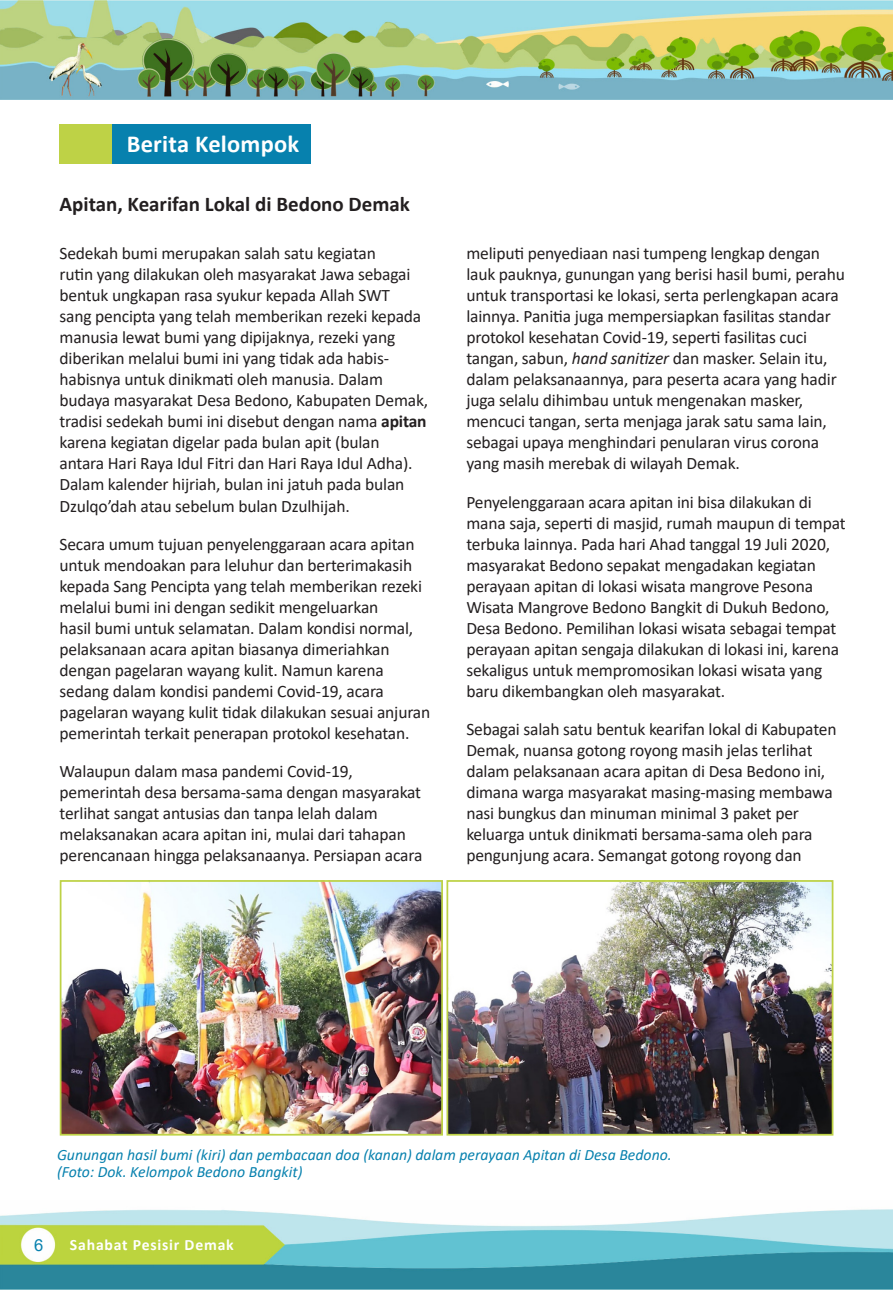
<style>
.page{position:relative;width:893px;height:1290px;background:#fff}
.page>*{position:absolute;margin:0;border:0;box-sizing:border-box;transform-origin:0 0}
.Teks_isi{font:700 24.5px "Calibri";letter-spacing:.01em;color:#fff}
.Teks_isi-2{font:700 21px "Calibri";color:#231f20}
.Teks_isi-3{font:17.5px/21px "Calibri";letter-spacing:-.01em;color:#231f20}
.t1{font:16.62px "Arial";color:#0781ae}
.Gambar{font:italic 15.75px/17.5px "Calibri";color:#0781ae}
.t2{font:700 15.75px "Calibri";letter-spacing:.05em;color:#fff}
.s1{font-weight:700}
.s2{font-style:italic}
</style>
<div class="page">
<img style="left:0;top:0;width:893px;height:100px">
<img style="left:0;top:1209px;width:893px;height:81px">
<div style="left:112px;top:124px;width:199px;height:40px;background:#0781ae"></div>
<div style="left:60px;top:124px;width:52px;height:40px;background:#bed246"></div>
<img style="left:63px;top:883px;width:377px;height:249px">
<div style="left:60px;top:880px;width:383px;height:255px;border:2px solid #bed246"></div>
<img style="left:449px;top:883px;width:381px;height:249px">
<div style="left:446px;top:880px;width:387px;height:255px;border:2px solid #bed246"></div>
<p class="Teks_isi" style="left:127px;top:127px;width:174px">Berita Kelompok</p>
<p class="Teks_isi-2" style="left:60px;top:189px;width:352px">Apitan, Kearifan Lokal di Bedono Demak</p>
<p class="Teks_isi-3" style="left:60px;top:243px;width:370px">Sedekah bumi merupakan salah satu kegiatan<br>rutin yang dilakukan oleh masyarakat Jawa sebagai bentuk ungkapan rasa syukur kepada Allah SWT<br>sang pencipta yang telah memberikan rezeki kepada manusia lewat bumi yang dipijaknya, rezeki yang diberikan melalui bumi ini yang tidak ada habis&shy;habisnya untuk dinikmati oleh manusia. Dalam budaya masyarakat Desa Bedono, Kabupaten Demak, tradisi sedekah bumi ini disebut dengan nama <span class="s1">apitan </span>karena kegiatan digelar pada bulan apit (bulan antara Hari Raya Idul Fitri dan Hari Raya Idul Adha).<br>Dalam kalender hijriah, bulan ini jatuh pada bulan Dzulqo’dah atau sebelum bulan Dzulhijah.</p>
<p class="Teks_isi-3" style="left:60px;top:533px;width:372px">Secara umum tujuan penyelenggaraan acara apitan untuk mendoakan para leluhur dan berterimakasih kepada Sang Pencipta yang telah memberikan rezeki melalui bumi ini dengan sedikit mengeluarkan<br>hasil bumi untuk selamatan. Dalam kondisi normal, pelaksanaan acara apitan biasanya dimeriahkan dengan pagelaran wayang kulit. Namun karena sedang dalam kondisi pandemi Covid-19, acara pagelaran wayang kulit tidak dilakukan sesuai anjuran pemerintah terkait penerapan protokol kesehatan.</p>
<p class="Teks_isi-3" style="left:60px;top:760px;width:364px">Walaupun dalam masa pandemi Covid-19, pemerintah desa bersama-sama dengan masyarakat terlihat sangat antusias dan tanpa lelah dalam melaksanakan acara apitan ini, mulai dari tahapan perencanaan hingga pelaksanaanya. Persiapan acara</p>
<p class="Teks_isi-3" style="left:466px;top:243px;width:380px">meliputi penyediaan nasi tumpeng lengkap dengan lauk pauknya, gunungan yang berisi hasil bumi, perahu untuk transportasi ke lokasi, serta perlengkapan acara lainnya. Panitia juga mempersiapkan fasilitas standar protokol kesehatan Covid-19, seperti fasilitas cuci tangan, sabun, <span class="s2">hand sanitizer</span> dan masker. Selain itu, dalam pelaksanaannya, para peserta acara yang hadir juga selalu dihimbau untuk mengenakan masker, mencuci tangan, serta menjaga jarak satu sama lain, sebagai upaya menghindari penularan virus corona yang masih merebak di wilayah Demak.</p>
<p class="Teks_isi-3" style="left:466px;top:491px;width:381px">Penyelenggaraan acara apitan ini bisa dilakukan di mana saja, seperti di masjid, rumah maupun di tempat terbuka lainnya. Pada hari Ahad tanggal 19 Juli 2020, masyarakat Bedono sepakat mengadakan kegiatan perayaan apitan di lokasi wisata mangrove Pesona Wisata Mangrove Bedono Bangkit di Dukuh Bedono, Desa Bedono. Pemilihan lokasi wisata sebagai tempat perayaan apitan sengaja dilakukan di lokasi ini, karena sekaligus untuk mempromosikan lokasi wisata yang baru dikembangkan oleh masyarakat.</p>
<p class="Teks_isi-3" style="left:466px;top:718px;width:372px">Sebagai salah satu bentuk kearifan lokal di Kabupaten Demak, nuansa gotong royong masih jelas terlihat dalam pelaksanaan acara apitan di Desa Bedono ini, dimana warga masyarakat masing-masing membawa nasi bungkus dan minuman minimal 3 paket per keluarga untuk dinikmati bersama-sama oleh para pengunjung acara. Semangat gotong royong dan</p>
<p class="Gambar" style="left:57px;top:1145px;width:616px">Gunungan hasil bumi (kiri) dan pembacaan doa (kanan) dalam perayaan Apitan di Desa Bedono. (Foto: Dok. Kelompok Bedono Bangkit)</p>
<p class="t1" style="left:34px;top:1233px;width:11px">6</p>
<p class="t2" style="left:70px;top:1233px;width:165px">Sahabat Pesisir Demak</p>
</div>
